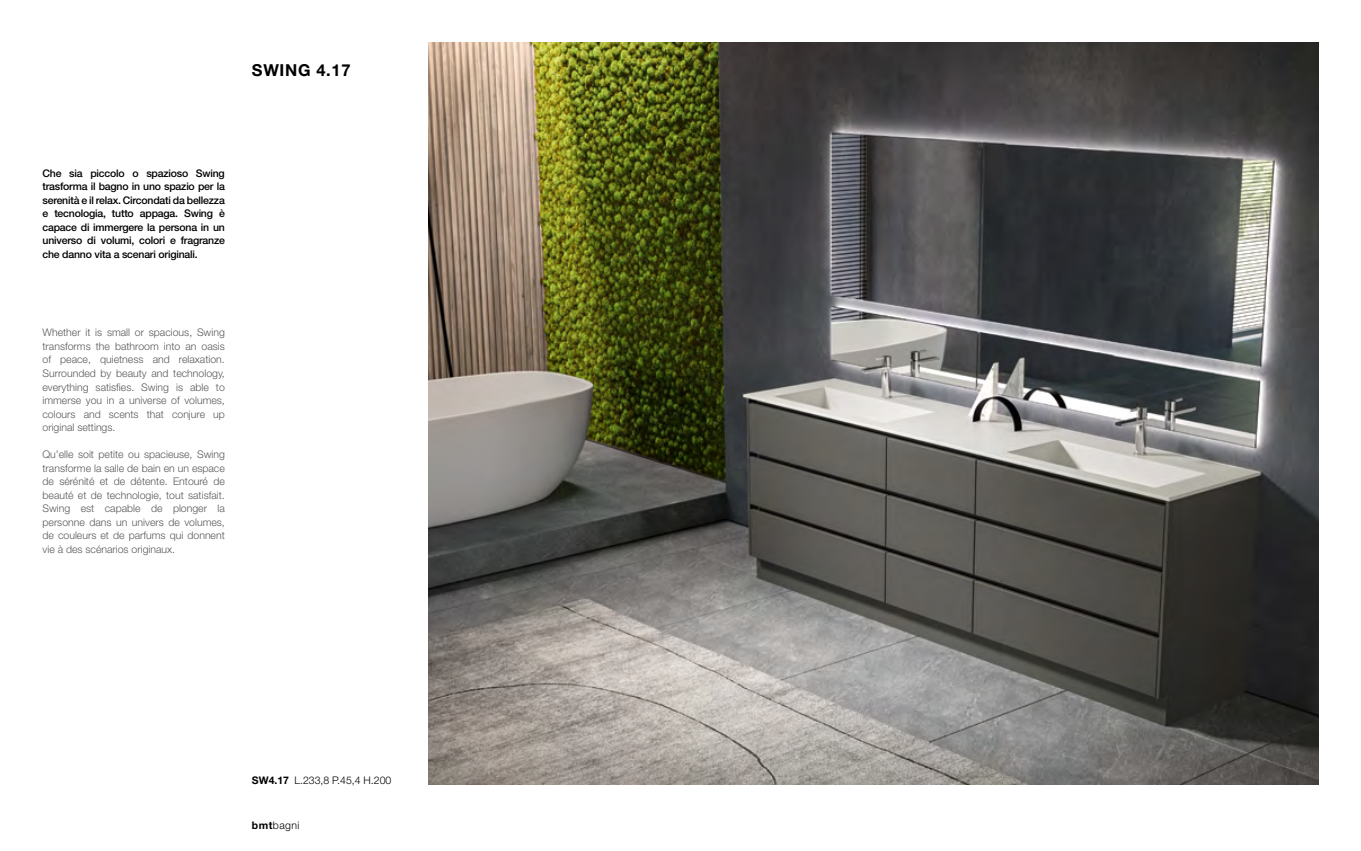
<style>
.page{position:relative;width:1361px;height:851px;background:#fff}
.page>*{position:absolute;margin:0;border:0;box-sizing:border-box;transform-origin:0 0}
.t1{font:700 16.5px "Helvetica Neue LT Std";letter-spacing:.04em;color:#000}
.t2{font:300 10.5px/13.5px "Helvetica Neue LT Std";color:#58595b;text-align:justify}
.t3{font:500 10.5px/13.5px "Helvetica Neue LT Std";letter-spacing:-.02em;color:#000;text-align:justify}
.t4{font:300 10.5px "Helvetica Neue LT Std";color:#000}
.s1{font-weight:700}
</style>
<div class="page">
<img style="left:428px;top:43px;width:890px;height:741px">
<h1 class="t1" style="left:252px;top:59px;width:100px">SWING 4.17</h1>
<p class="t3" style="left:43px;top:166px;width:184px">Che sia piccolo o spazioso Swing trasforma il bagno in uno spazio per la serenità e il relax. Circondati da bellezza e tecnologia, tutto appaga. Swing è capace di immergere la persona in un universo di volumi, colori e fragranze che danno vita a scenari originali.</p>
<p class="t2" style="left:43px;top:326px;width:184px">Whether it is small or spacious, Swing transforms the bathroom into an oasis of peace, quietness and relaxation.<br>Surrounded by beauty and technology, everything satisfies. Swing is able to immerse you in a universe of volumes, colours and scents that conjure up original settings.</p>
<p class="t2" style="left:43px;top:447px;width:184px">Qu’elle soit petite ou spacieuse, Swing transforme la salle de bain en un espace de sérénité et de détente. Entouré de beauté et de technologie, tout satisfait.<br>Swing est capable de plonger la personne dans un univers de volumes, de couleurs et de parfums qui donnent vie à des scénarios originaux.</p>
<p class="t4" style="left:252px;top:773px;width:141px"><span class="s1">SW4.17</span> L.233,8 P.45,4 H.200</p>
<p class="t4" style="left:252px;top:818px;width:49px"><span class="s1">bmt</span>bagni</p>
</div>
